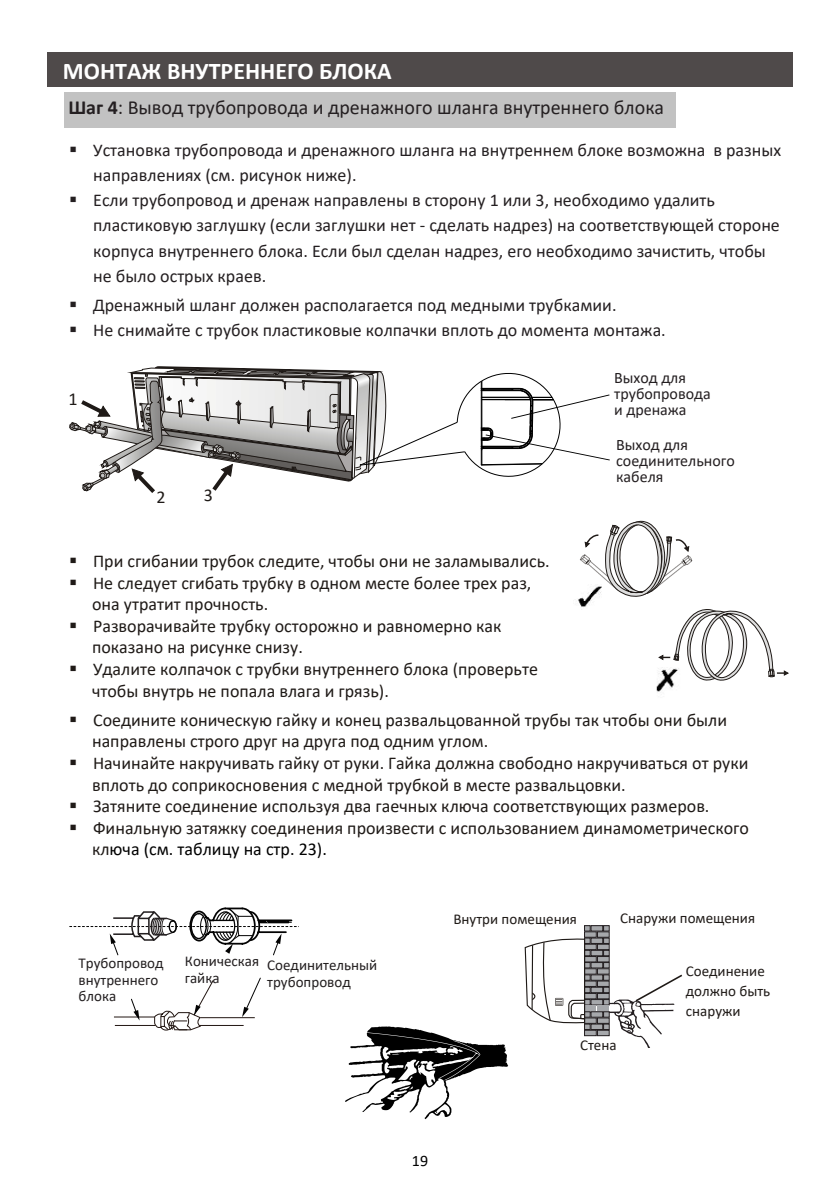
<style>
.page{position:relative;width:840px;height:1192px;background:#fff}
.page>*{position:absolute;margin:0;border:0;box-sizing:border-box;transform-origin:0 0}
.t1{font:700 24px "Calibri";color:#fff}
.t2{font:20px "Calibri";color:#241f21}
.t3{font:18px/21.6px "Calibri";color:#1f1a17}
.t4{font:18px/25.2px "Calibri";color:#241f21}
.t5{font:16px/16px "Calibri";color:#241f21}
.t6{font:16px "Calibri";color:#000}
.t7{font:15px/16.8px "Calibri";color:#231f20}
.t8{font:15px/20px "Calibri";color:#1f1a17}
.s1{font-weight:700}
.s2{color:#000}
</style>
<div class="page">
<div style="left:64px;top:92px;width:611px;height:36px;background:#c2c2c2"></div>
<div style="left:48px;top:52px;width:745px;height:35px;background:#4f4a4a"></div>
<svg style="left:69px;top:366px;width:541px;height:127px"></svg>
<div style="left:585px;top:932px;width:11px;height:5px;background:#a6a8ab"></div>
<div style="left:584px;top:932px;width:13px;height:5px;border:1px solid #241f21"></div>
<div style="left:597px;top:932px;width:12px;height:5px;background:#a6a8ab"></div>
<svg style="left:603px;top:925px;width:6px;height:6px"></svg>
<div style="left:591px;top:926px;width:12px;height:5px;background:#a6a8ab"></div>
<div style="left:591px;top:925px;width:12px;height:6px;border:1px solid #241f21"></div>
<svg style="left:584px;top:925px;width:6px;height:6px"></svg>
<svg style="left:345px;top:1026px;width:163px;height:93px"></svg>
<svg style="left:524px;top:938px;width:158px;height:110px"></svg>
<svg style="left:69px;top:907px;width:230px;height:49px"></svg>
<svg style="left:114px;top:977px;width:147px;height:54px"></svg>
<svg style="left:580px;top:521px;width:113px;height:76px"></svg>
<svg style="left:659px;top:609px;width:130px;height:72px"></svg>
<img style="left:578px;top:585px;width:30px;height:25px">
<img style="left:656px;top:668px;width:30px;height:24px">
<h1 class="t1" style="left:63px;top:54px;width:331px">МОНТАЖ ВНУТРЕННЕГО БЛОКА</h1>
<p class="t2" style="left:68px;top:93px;width:597px"><span class="s1">Шаг 4</span>: Вывод трубопровода и дренажного шланга внутреннего блока</p>
<p class="t4" style="left:93px;top:137px;width:690px;text-indent:-24px">▪ Установка трубопровода и дренажного шланга на внутреннем блоке возможна в разных направлениях (см. рисунок ниже).</p>
<p class="t4" style="left:93px;top:187px;width:688px;text-indent:-24px">▪ Если трубопровод и дренаж направлены в сторону 1 или 3, необходимо удалить пластиковую заглушку (если заглушки нет - сделать надрез) на соответствующей стороне корпуса внутреннего блока. Если был сделан надрез, его необходимо зачистить, чтобы не было острых краев.</p>
<p class="t4" style="left:69px;top:292px;width:549px">▪ Дренажный шланг должен располагается под медными трубкамии.</p>
<p class="t4" style="left:69px;top:317px;width:598px">▪ Не снимайте с трубок пластиковые колпачки вплоть до момента монтажа.</p>
<p class="t3" style="left:69px;top:390px;width:11px">1</p>
<p class="t3" style="left:157px;top:486px;width:11px">2</p>
<p class="t3" style="left:204px;top:484px;width:11px">3</p>
<p class="t5" style="left:614px;top:369px;width:98px">Выход для трубопровода и дренажа</p>
<p class="t5" style="left:616px;top:437px;width:120px">Выход для соединительного кабеля</p>
<p class="t3" style="left:69px;top:550px;width:482px">▪ При сгибании трубок следите, чтобы они не заламывались.</p>
<p class="t3" style="left:92px;top:571px;width:441px;text-indent:-23px">▪ Не следует сгибать трубку в одном месте более трех раз, она утратит прочность.</p>
<p class="t3" style="left:92px;top:615px;width:411px;text-indent:-23px">▪ Разворачивайте трубку осторожно и равномерно как показано на рисунке снизу.</p>
<p class="t3" style="left:92px;top:658px;width:447px;text-indent:-23px">▪ Удалите колпачок с трубки внутреннего блока (проверьте чтобы внутрь не попала влага и грязь).</p>
<p class="t3" style="left:92px;top:709px;width:637px;text-indent:-23px">▪ Соедините коническую гайку и конец развальцованной трубы так чтобы они были направлены строго друг на друга под одним углом.</p>
<p class="t3" style="left:92px;top:752px;width:658px;text-indent:-23px">▪ Начинайте накручивать гайку от руки. Гайка должна свободно накручиваться от руки вплоть до соприкосновения с медной трубкой в месте развальцовки.</p>
<p class="t3" style="left:69px;top:795px;width:642px">▪ Затяните соединение используя два гаечных ключа соответствующих размеров.</p>
<p class="t3" style="left:92px;top:817px;width:658px;text-indent:-23px">▪ Финальную затяжку соединения произвести с использованием динамометрического кл<span class="s2">юча (см. таблицу на стр. 23).</span></p>
<p class="t7" style="left:79px;top:954px;width:86px">Трубопровод внутреннего блока</p>
<p class="t7" style="left:185px;top:952px;width:76px">Коническая гайка</p>
<p class="t7" style="left:267px;top:956px;width:112px">Соединительный трубопровод</p>
<p class="t8" style="left:453px;top:909px;width:125px">Внутри помещения</p>
<p class="t8" style="left:620px;top:907px;width:137px">Снаружи помещения</p>
<p class="t8" style="left:580px;top:1034px;width:38px">Стена</p>
<p class="t8" style="left:686px;top:961px;width:86px">Соединение должно быть снаружи</p>
<p class="t6" style="left:412px;top:1149px;width:18px">19</p>
</div>
